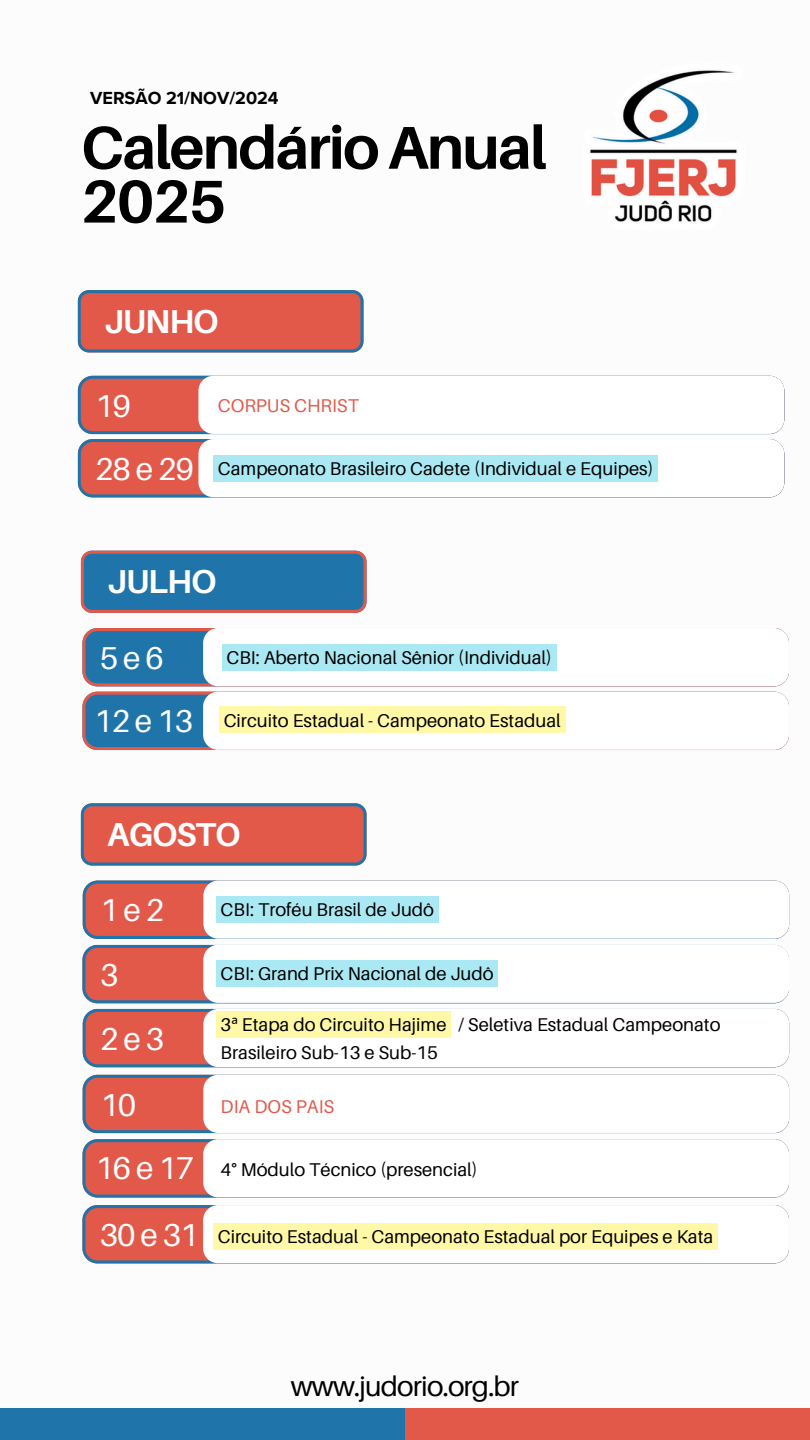
<style>
.page{position:relative;width:810px;height:1440px;background:#fff}
.page>*{position:absolute;margin:0;border:0;box-sizing:border-box;transform-origin:0 0}
.t1{font:700 60.4px/53.9px "Aileron";letter-spacing:-.03em;color:#000}
.t2{font:700 33.1px "Aileron";letter-spacing:-.03em;color:#fff}
.t3{font:31.7px "Aileron";letter-spacing:.155em;color:#fff}
.t4{font:28px "Aileron";letter-spacing:-.03em;color:#000}
.t5{font:18.5px "Aileron";color:#000}
.t6{font:18.5px "Aileron";color:#e2594a}
.t7{font:700 18px "Proxima Nova";color:#000}
.s1{font-family:"Noto Sans"}
</style>
<div class="page">
<div style="left:0;top:1408px;width:414px;height:32px;background:#1f75aa"></div>
<div style="left:405px;top:1408px;width:405px;height:32px;background:#e2594a"></div>
<img style="left:590px;top:70px;width:147px;height:152px">
<svg style="left:78px;top:290px;width:286px;height:62px;background:#cd5c55"></svg>
<svg style="left:82px;top:945px;width:707px;height:58px;background:#cb605a"></svg>
<svg style="left:83px;top:1009px;width:706px;height:58px;background:#cb6059"></svg>
<div style="left:203px;top:1009px;width:586px;height:58px;background:#fff;border-radius:15px"></div>
<div style="left:203px;top:945px;width:586px;height:58px;background:#fff;border-radius:15px"></div>
<svg style="left:83px;top:881px;width:706px;height:58px;background:#cb6059"></svg>
<div style="left:203px;top:881px;width:586px;height:58px;background:#fff;border-radius:15px"></div>
<div style="left:216px;top:960px;width:282px;height:27px;background:#aae9f3"></div>
<svg style="left:83px;top:1075px;width:706px;height:58px;background:#cb6059"></svg>
<div style="left:203px;top:1075px;width:586px;height:58px;background:#fff;border-radius:15px"></div>
<svg style="left:83px;top:1139px;width:706px;height:59px;background:#c86662"></svg>
<div style="left:203px;top:1139px;width:586px;height:58px;background:#fff;border-radius:15px"></div>
<svg style="left:82px;top:1205px;width:707px;height:58px;background:#cb605a"></svg>
<div style="left:203px;top:1205px;width:586px;height:58px;background:#fff;border-radius:15px"></div>
<div style="left:213px;top:1223px;width:505px;height:27px;background:#fff8a6"></div>
<div style="left:216px;top:1011px;width:235px;height:27px;background:#fff8a6"></div>
<svg style="left:81px;top:551px;width:286px;height:62px;background:#35729f"></svg>
<svg style="left:82px;top:628px;width:707px;height:58px;background:#3b75a0"></svg>
<div style="left:203px;top:628px;width:586px;height:58px;background:#fff;border-radius:15px"></div>
<div style="left:222px;top:644px;width:334px;height:27px;background:#aae9f3"></div>
<svg style="left:82px;top:692px;width:707px;height:58px;background:#3c75a0"></svg>
<div style="left:203px;top:692px;width:586px;height:58px;background:#fff;border-radius:15px"></div>
<div style="left:219px;top:707px;width:346px;height:26px;background:#fff8a6"></div>
<div style="left:216px;top:896px;width:223px;height:27px;background:#aae9f3"></div>
<svg style="left:78px;top:376px;width:706px;height:121px"></svg>
<div style="left:198px;top:376px;width:586px;height:58px;background:#fff;border-radius:15px"></div>
<svg style="left:81px;top:803px;width:286px;height:63px;background:#cc5d56"></svg>
<h2 class="t7" style="left:90px;top:87px;width:190px">VERSÃO 21/NOV/2024</h2>
<p class="t1" style="left:81px;top:119px;width:468px">Calendário Anual<br>2025</p>
<h1 class="t2" style="left:104px;top:300px;width:116px">JUNHO</h1>
<p class="t3" style="left:95px;top:386px;width:37px">19</p>
<p class="t6" style="left:218px;top:394px;width:143px">CORPUS CHRIST</p>
<h6 class="t3" style="left:95px;top:449px;width:100px">28e29</h6>
<h3 class="t5" style="left:218px;top:457px;width:437px">Campeonato Brasileiro Cadete (Individual e Equipes)</h3>
<p class="t2" style="left:107px;top:561px;width:111px">JULHO</p>
<p class="t3" style="left:100px;top:638px;width:65px">5e6</p>
<h3 class="t5" style="left:226px;top:647px;width:327px">CBI: Aberto Nacional Sênior (Individual)</h3>
<p class="t3" style="left:94px;top:702px;width:100px">12e13</p>
<p class="t5" style="left:224px;top:709px;width:339px">Circuito Estadual - Campeonato Estadual</p>
<h3 class="t2" style="left:107px;top:814px;width:135px">AGOSTO</h3>
<h3 class="t3" style="left:100px;top:891px;width:65px">1e2</h3>
<p class="t3" style="left:100px;top:955px;width:20px">3</p>
<h6 class="t3" style="left:100px;top:1019px;width:65px">2e3</h6>
<h4 class="t3" style="left:100px;top:1085px;width:37px">10</h4>
<p class="t5" style="left:221px;top:898px;width:215px">CBI: Troféu Brasil de Judô</p>
<p class="t5" style="left:221px;top:962px;width:274px">CBI: Grand Prix Nacional de Judô</p>
<h2 class="t5" style="left:221px;top:1013px;width:227px">3<span class="s1">ª</span> Etapa do Circuito Hajime</h2>
<h3 class="t5" style="left:458px;top:1013px;width:264px">/ Seletiva Estadual Campeonato</h3>
<p class="t5" style="left:221px;top:1041px;width:219px">Brasileiro Sub-13 e Sub-15</p>
<h2 class="t6" style="left:221px;top:1095px;width:115px">DIA DOS PAIS</h2>
<h3 class="t3" style="left:95px;top:1148px;width:100px">16e17</h3>
<p class="t5" style="left:221px;top:1158px;width:258px">4° Módulo Técnico (presencial)</p>
<p class="t3" style="left:100px;top:1215px;width:100px">30e31</p>
<h3 class="t5" style="left:218px;top:1225px;width:497px">Circuito Estadual - Campeonato Estadual por Equipes e Kata</h3>
<h5 class="t4" style="left:291px;top:1369px;width:230px">www.judorio.org.br</h5>
</div>
